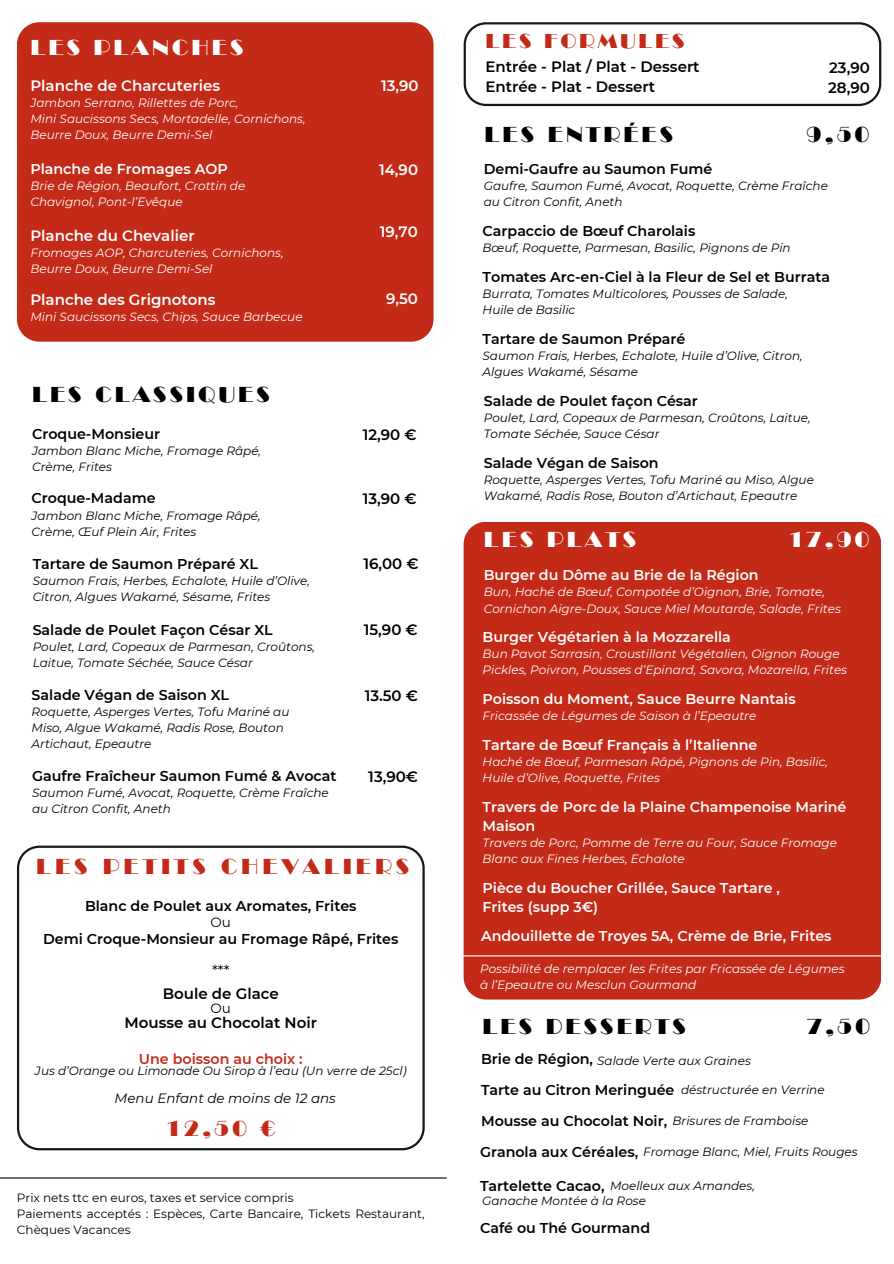
<style>
.page{position:relative;width:894px;height:1264px;background:#fff}
.page>*{position:absolute;margin:0;border:0;box-sizing:border-box;transform-origin:0 0}
.t1{font:21px "Broadway Com";letter-spacing:.15em;color:#000}
.t2{font:21px "Broadway Com";letter-spacing:.19em;color:#c32a17}
.t3{font:21px "Broadway Com";letter-spacing:.15em;color:#fff}
.t4{font:19.5px "Broadway Com";letter-spacing:.15em;color:#c32a17}
.t5{font:600 15px/20.2px "Montserrat";color:#000}
.t6{font:600 15px "Montserrat";color:#fff}
.t7{font:15px "Montserrat";color:#000}
.t8{font:600 14.25px "Montserrat";color:#000}
.t9{font:600 14.25px/19px "Montserrat";color:#fff}
.t10{font:600 14.25px "Montserrat";color:#c32a17}
.t11{font:italic 13.5px "Montserrat";color:#000}
.t12{font:13.5px "Montserrat";color:#000}
.t13{font:italic 12px/16px "Montserrat";color:#000}
.t14{font:italic 12px/16px "Montserrat";color:#fff}
.t15{font:12px/16px "Montserrat";color:#000}
</style>
<div class="page">
<div style="left:463px;top:521px;width:418px;height:478px;background:#c32a17;border-radius:22px"></div>
<svg style="left:463px;top:22px;width:418px;height:84px"></svg>
<svg style="left:17px;top:845px;width:407px;height:305px"></svg>
<div style="left:17px;top:22px;width:416px;height:320px;background:#c32a17;border-radius:22px"></div>
<hr style="left:0;top:1177px;width:446px;height:1px;background:#000">
<hr style="left:455px;top:955px;width:426px;height:1px;background:#fff">
<p class="t3" style="left:30px;top:35px;width:214px">LES PLANCHES</p>
<p class="t6" style="left:30px;top:77px;width:191px">Planche de Charcuteries</p>
<p class="t14" style="left:30px;top:95px;width:209px">Jambon Serrano, Rillettes de Porc,</p>
<p class="t14" style="left:30px;top:111px;width:276px">Mini Saucissons Secs, Mortadelle, Cornichons,</p>
<p class="t14" style="left:30px;top:127px;width:183px">Beurre Doux, Beurre Demi-Sel</p>
<p class="t9" style="left:30px;top:160px;width:199px">Planche de Fromages AOP</p>
<p class="t14" style="left:30px;top:178px;width:216px">Brie de Région, Beaufort, Crottin de<br>Chavignol, Pont-l’Evêque</p>
<p class="t6" style="left:30px;top:226px;width:166px">Planche du Chevalier</p>
<p class="t14" style="left:30px;top:244px;width:255px">Fromages AOP, Charcuteries, Cornichons,<br>Beurre Doux, Beurre Demi-Sel</p>
<p class="t6" style="left:30px;top:290px;width:186px">Planche des Grignotons</p>
<p class="t14" style="left:30px;top:309px;width:273px">Mini Saucissons Secs, Chips, Sauce Barbecue</p>
<p class="t1" style="left:32px;top:381px;width:239px">LES CLASSIQUES</p>
<h1 class="t6" style="left:381px;top:76px;width:39px">13,90</h1>
<p class="t6" style="left:379px;top:160px;width:41px">14,90</p>
<p class="t6" style="left:379px;top:222px;width:39px">19,70</p>
<p class="t6" style="left:386px;top:289px;width:33px">9,50</p>
<h1 class="t8" style="left:32px;top:425px;width:129px">Croque-Monsieur</h1>
<h2 class="t13" style="left:32px;top:442px;width:230px">Jambon Blanc Miche, Fromage Râpé,<br>Crème, Frites</h2>
<p class="t8" style="left:32px;top:489px;width:125px">Croque-Madame</p>
<h2 class="t13" style="left:32px;top:507px;width:230px">Jambon Blanc Miche, Fromage Râpé,<br>Crème, Œuf Plein Air, Frites</h2>
<h2 class="t8" style="left:33px;top:555px;width:227px">Tartare de Saumon Préparé XL</h2>
<p class="t5" style="left:363px;top:554px;width:57px">16,00 €</p>
<p class="t13" style="left:33px;top:572px;width:278px">Saumon Frais, Herbes, Echalote, Huile d’Olive,<br>Citron, Algues Wakamé, Sésame, Frites</p>
<h2 class="t5" style="left:362px;top:424px;width:55px">12,90 €</h2>
<h2 class="t5" style="left:362px;top:488px;width:55px">13,90 €</h2>
<h2 class="t8" style="left:33px;top:621px;width:241px">Salade de Poulet Façon César XL</h2>
<p class="t13" style="left:33px;top:638px;width:284px">Poulet, Lard, Copeaux de Parmesan, Croûtons,<br>Laitue, Tomate Séchée, Sauce César</p>
<h2 class="t8" style="left:32px;top:686px;width:199px">Salade Végan de Saison XL</h2>
<p class="t13" style="left:32px;top:703px;width:259px">Roquette, Asperges Vertes, Tofu Mariné au<br>Miso, Algue Wakamé, Radis Rose, Bouton<br>Artichaut, Epeautre</p>
<p class="t5" style="left:363px;top:620px;width:55px">15,90 €</p>
<h1 class="t5" style="left:364px;top:685px;width:55px">13.50 €</h1>
<h2 class="t8" style="left:32px;top:767px;width:306px">Gaufre Fraîcheur Saumon Fumé &amp; Avocat</h2>
<p class="t5" style="left:368px;top:766px;width:51px">13,90€</p>
<p class="t13" style="left:32px;top:785px;width:298px">Saumon Fumé, Avocat, Roquette, Crème Fraîche au Citron Confit, Aneth</p>
<p class="t2" style="left:36px;top:853px;width:374px">LES PETITS CHEVALIERS</p>
<p class="t8" style="left:85px;top:897px;width:273px">Blanc de Poulet aux Aromates, Frites</p>
<p class="t12" style="left:210px;top:913px;width:22px">Ou</p>
<p class="t8" style="left:43px;top:929px;width:356px">Demi Croque-Monsieur au Fromage Râpé, Frites</p>
<p class="t7" style="left:212px;top:961px;width:19px">***</p>
<p class="t5" style="left:163px;top:983px;width:117px">Boule de Glace</p>
<p class="t12" style="left:210px;top:1000px;width:22px">Ou</p>
<p class="t5" style="left:125px;top:1012px;width:194px">Mousse au Chocolat Noir</p>
<p class="t10" style="left:139px;top:1050px;width:165px">Une boisson au choix :</p>
<p class="t13" style="left:35px;top:1062px;width:373px">Jus d’Orange ou Limonade Ou Sirop à l’eau (Un verre de 25cl)</p>
<p class="t11" style="left:114px;top:1089px;width:223px">Menu Enfant de moins de 12 ans</p>
<p class="t2" style="left:166px;top:1115px;width:111px">12,50 €</p>
<h1 class="t15" style="left:17px;top:1189px;width:278px">Prix nets ttc en euros, taxes et service compris</h1>
<p class="t15" style="left:17px;top:1205px;width:409px">Paiements acceptés : Espèces, Carte Bancaire, Tickets Restaurant,<br>Chèques Vacances</p>
<p class="t4" style="left:485px;top:29px;width:200px">LES FORMULES</p>
<h2 class="t5" style="left:485px;top:56px;width:216px">Entrée - Plat / Plat - Dessert<br>Entrée - Plat - Dessert</h2>
<p class="t5" style="left:827px;top:57px;width:43px">23,90<br>28,90</p>
<h1 class="t1" style="left:484px;top:122px;width:190px">LES ENTRÉES</h1>
<p class="t1" style="left:806px;top:122px;width:64px">9,50</p>
<p class="t8" style="left:483px;top:161px;width:230px">Demi-Gaufre au Saumon Fumé</p>
<p class="t13" style="left:483px;top:178px;width:345px">Gaufre, Saumon Fumé, Avocat, Roquette, Crème Fraîche au Citron Confit, Aneth</p>
<p class="t8" style="left:482px;top:222px;width:214px">Carpaccio de Bœuf Charolais</p>
<h2 class="t13" style="left:482px;top:240px;width:309px">Bœuf, Roquette, Parmesan, Basilic, Pignons de Pin</h2>
<p class="t8" style="left:482px;top:268px;width:349px">Tomates Arc-en-Ciel à la Fleur de Sel et Burrata</p>
<p class="t13" style="left:482px;top:286px;width:307px">Burrata, Tomates Multicolores, Pousses de Salade,</p>
<h2 class="t13" style="left:482px;top:302px;width:94px">Huile de Basilic</h2>
<p class="t8" style="left:482px;top:330px;width:204px">Tartare de Saumon Préparé</p>
<p class="t13" style="left:482px;top:348px;width:321px">Saumon Frais, Herbes, Echalote, Huile d’Olive, Citron,</p>
<h2 class="t13" style="left:482px;top:364px;width:157px">Algues Wakamé, Sésame</h2>
<h2 class="t8" style="left:483px;top:392px;width:216px">Salade de Poulet façon César</h2>
<h2 class="t13" style="left:483px;top:409px;width:328px">Poulet, Lard, Copeaux de Parmesan, Croûtons, Laitue,</h2>
<h1 class="t13" style="left:483px;top:425px;width:177px">Tomate Séchée, Sauce César</h1>
<p class="t8" style="left:483px;top:454px;width:176px">Salade Végan de Saison</p>
<p class="t13" style="left:483px;top:471px;width:331px">Roquette, Asperges Vertes, Tofu Mariné au Miso, Algue<br>Wakamé, Radis Rose, Bouton d’Artichaut, Epeautre</p>
<h2 class="t3" style="left:483px;top:527px;width:154px">LES PLATS</h2>
<h2 class="t3" style="left:788px;top:527px;width:82px">17,90</h2>
<p class="t9" style="left:483px;top:566px;width:276px">Burger du Dôme au Brie de la Région</p>
<p class="t14" style="left:483px;top:584px;width:358px">Bun, Haché de Bœuf, Compotée d’Oignon, Brie, Tomate,<br>Cornichon Aigre-Doux, Sauce Miel Moutarde, Salade, Frites</p>
<h2 class="t9" style="left:482px;top:627px;width:250px">Burger Végétarien à la Mozzarella</h2>
<p class="t14" style="left:482px;top:646px;width:366px">Bun Pavot Sarrasin, Croustillant Végétalien, Oignon Rouge<br>Pickles, Poivron, Pousses d’Epinard, Savora, Mozarella, Frites</p>
<p class="t9" style="left:482px;top:689px;width:314px">Poisson du Moment, Sauce Beurre Nantais</p>
<h2 class="t14" style="left:482px;top:708px;width:275px">Fricassée de Légumes de Saison à l’Epeautre</h2>
<p class="t9" style="left:482px;top:735px;width:276px">Tartare de Bœuf Français à l’Italienne</p>
<p class="t14" style="left:482px;top:753px;width:347px">Haché de Bœuf, Parmesan Râpé, Pignons de Pin, Basilic,</p>
<p class="t14" style="left:482px;top:769px;width:179px">Huile d’Olive, Roquette, Frites</p>
<h2 class="t9" style="left:482px;top:797px;width:365px">Travers de Porc de la Plaine Champenoise Mariné<br>Maison</h2>
<h1 class="t14" style="left:482px;top:834px;width:356px">Travers de Porc, Pomme de Terre au Four, Sauce Fromage<br>Blanc aux Fines Herbes, Echalote</h1>
<p class="t9" style="left:482px;top:877px;width:299px">Pièce du Boucher Grillée, Sauce Tartare ,<br>Frites (supp 3€)</p>
<p class="t9" style="left:481px;top:926px;width:352px">Andouillette de Troyes 5A, Crème de Brie, Frites</p>
<h1 class="t14" style="left:480px;top:960px;width:366px">Possibilité de remplacer les Frites par Fricassée de Légumes à l’Epeautre ou Mesclun Gourmand</h1>
<p class="t1" style="left:482px;top:1013px;width:204px">LES DESSERTS</p>
<h3 class="t8" style="left:481px;top:1050px;width:113px">Brie de Région,</h3>
<h3 class="t13" style="left:597px;top:1052px;width:155px">Salade Verte aux Graines</h3>
<p class="t1" style="left:806px;top:1013px;width:64px">7,50</p>
<p class="t8" style="left:481px;top:1081px;width:195px">Tarte au Citron Meringuée</p>
<h1 class="t13" style="left:680px;top:1081px;width:145px">déstructurée en Verrine</h1>
<h1 class="t8" style="left:481px;top:1112px;width:187px">Mousse au Chocolat Noir,</h1>
<p class="t13" style="left:672px;top:1112px;width:137px">Brisures de Framboise</p>
<p class="t8" style="left:480px;top:1143px;width:160px">Granola aux Céréales,</p>
<p class="t13" style="left:643px;top:1143px;width:216px">Fromage Blanc, Miel, Fruits Rouges</p>
<h2 class="t8" style="left:480px;top:1177px;width:126px">Tartelette Cacao,</h2>
<h1 class="t13" style="left:610px;top:1177px;width:146px">Moelleux aux Amandes,</h1>
<h3 class="t13" style="left:482px;top:1193px;width:165px">Ganache Montée à la Rose</h3>
<h3 class="t8" style="left:480px;top:1219px;width:171px">Café ou Thé Gourmand</h3>
</div>
